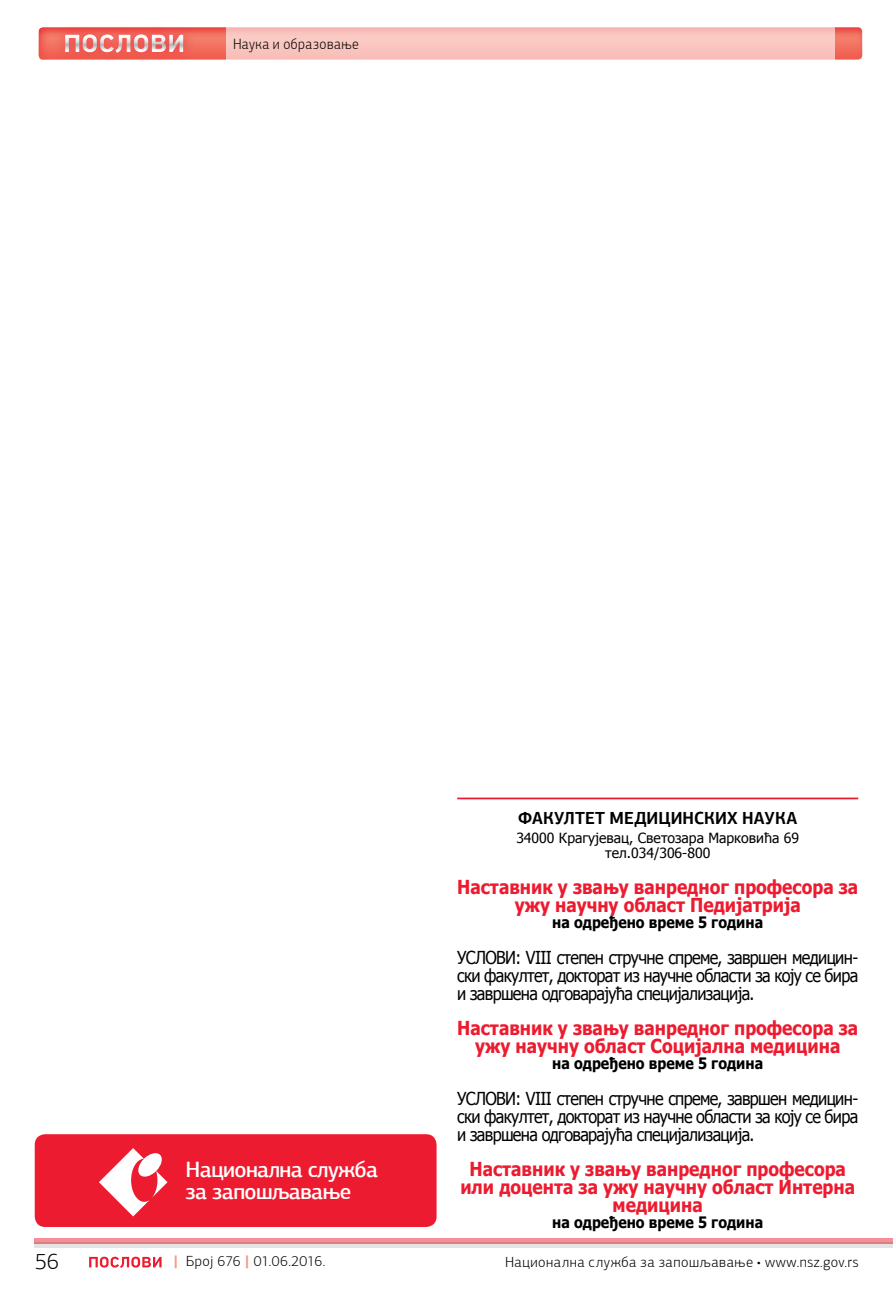
<style>
.page{position:relative;width:893px;height:1290px;background:#fff}
.page>*{position:absolute;margin:0;border:0;box-sizing:border-box;transform-origin:0 0}
.t1{font:300 22.75px "PF Agora Sans Pro";color:#000}
.t2{font:500 22.22px/21.5px "PF Agora Sans Pro";letter-spacing:-.03em;color:#fff}
.t3{font:700 19.25px/17.7px "Tahoma";color:#ed1b2f;text-align:center;scale:.9 1}
.t4{font:17.85px/18px "Tahoma";letter-spacing:-.04em;color:#000;text-align:justify;scale:.91 1}
.t5{font:700 17.5px "PF Agora Sans Pro";letter-spacing:.005em;color:#000;scale:.93 1}
.t6{font:700 15.75px "Tahoma";color:#000;scale:.9 1}
.t7{font:300 14.88px "PF Agora Sans Pro";letter-spacing:.035em;color:#000;scale:.93 1}
.t8{font:300 14.7px "PF Agora Sans Pro";letter-spacing:.035em;color:#000}
.t9{font:300 14.7px "PF Agora Sans Pro";letter-spacing:.005em;color:#000}
.t10{font:14px/15.9px "Tahoma";color:#000;text-align:center}
.s1{font-weight:900;color:#f69780}
</style>
<div class="page">
<div style="left:35px;top:1238px;width:858px;height:5px;background:#f68d97"></div>
<svg style="left:35px;top:1242px;width:858px;height:5px;background:#dfbabd"></svg>
<svg style="left:89px;top:1256px;width:73px;height:12px"></svg>
<svg style="left:39px;top:26px;width:823px;height:33px;background:#f16d5f"></svg>
<div style="left:54px;top:24px;width:140px;height:39px;background:#ed1b2f;opacity:.75"></div>
<svg style="left:65px;top:34px;width:118px;height:19px"></svg>
<svg style="left:226px;top:26px;width:609px;height:34px;background:#f9c5c0"></svg>
<hr style="left:457px;top:797px;width:401px;height:2px;background:#ed1b2f">
<div style="left:35px;top:1134px;width:402px;height:93px;background:#ed1b2f;border-radius:10px"></div>
<svg style="left:99px;top:1148px;width:68px;height:68px"></svg>
<p class="t7" style="left:233px;top:35px;width:137px">Наука и образовање</p>
<p class="t2" style="left:186px;top:1158px;width:194px">Национална служба за запошљавање</p>
<p class="t5" style="left:518px;top:807px;width:301px">ФАКУЛТЕТ МЕДИЦИНСКИХ НАУКА</p>
<p class="t10" style="left:516px;top:830px;width:284px">34000 Крагујевац, Светозара Марковића 69 тел.034/306-800</p>
<p class="t3" style="left:457px;top:879px;width:447px">Наставник у звању ванредног професора за ужу научну област Педијатрија</p>
<p class="t6" style="left:552px;top:911px;width:236px">на одређено време 5 година</p>
<p class="t4" style="left:457px;top:949px;width:442px">УСЛОВИ: VIII степен стручне спреме, завршен медицин&shy;ски факултет, докторат из научне области за коју се бира и завршена одговарајућа специјализација.</p>
<p class="t3" style="left:457px;top:1020px;width:447px">Наставник у звању ванредног професора за ужу научну област Социјална медицина</p>
<p class="t6" style="left:552px;top:1052px;width:236px">на одређено време 5 година</p>
<p class="t4" style="left:457px;top:1090px;width:442px">УСЛОВИ: VIII степен стручне спреме, завршен медицин&shy;ски факултет, докторат из научне области за коју се бира и завршена одговарајућа специјализација.</p>
<p class="t3" style="left:460px;top:1161px;width:440px">Наставник у звању ванредног професора или доцента за ужу научну област Интерна медицина</p>
<p class="t6" style="left:552px;top:1211px;width:236px">на одређено време 5 година</p>
<p class="t1" style="left:35px;top:1248px;width:26px">56</p>
<p class="t9" style="left:173px;top:1253px;width:154px"><span class="s1">|</span> Број 676 <span class="s1">|</span> 01.06.2016.</p>
<p class="t8" style="left:505px;top:1253px;width:355px">Национална служба за запошљавање • www.nsz.gov.rs</p>
</div>
